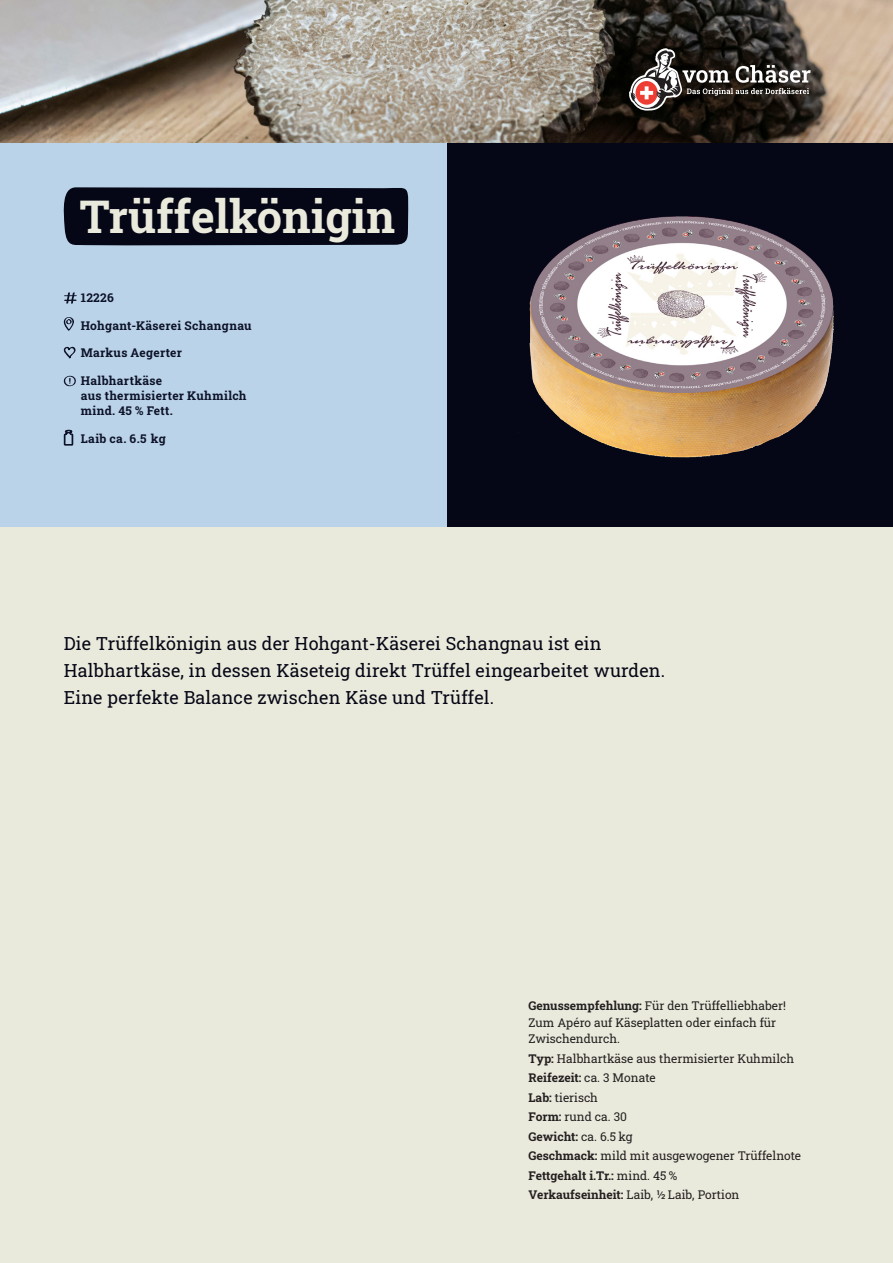
<style>
.page{position:relative;width:893px;height:1263px;background:#fff}
.page>*{position:absolute;margin:0;border:0;box-sizing:border-box;transform-origin:0 0}
.t1{font:700 45px "Roboto Slab";color:#eaeadc}
.t2{font:18px/27px "Roboto Slab";letter-spacing:.01em;color:#060716}
.t3{font:12px/16.5px "Roboto Slab";color:#231f20}
.Beschreibung{font:700 12px/15px "Roboto Slab";letter-spacing:.025em;color:#0d1228}
.t4{font:700 12px "Roboto Slab";color:#231f20}
.s1{font-weight:700}
.s2{font-weight:400}
</style>
<div class="page">
<img style="left:0;top:0;width:893px;height:143px">
<div style="left:446px;top:143px;width:447px;height:384px;background:#060716"></div>
<div style="left:0;top:143px;width:446px;height:384px;background:#bad3e8"></div>
<div style="left:0;top:527px;width:893px;height:736px;background:#eaeadc"></div>
<div style="left:63px;top:187px;width:346px;height:59px;background:#060716"></div>
<svg style="left:64px;top:292px;width:13px;height:12px"></svg>
<svg style="left:63px;top:317px;width:11px;height:14px"></svg>
<svg style="left:63px;top:346px;width:13px;height:13px"></svg>
<svg style="left:64px;top:430px;width:9px;height:15px"></svg>
<svg style="left:63px;top:375px;width:13px;height:12px"></svg>
<svg style="left:629px;top:48px;width:182px;height:64px;background:#4c433f"></svg>
<img style="left:529px;top:216px;width:305px;height:242px">
<p class="t1" style="left:79px;top:186px;width:317px">Trüffelkönigin</p>
<p class="Beschreibung" style="left:81px;top:290px;width:35px">12226</p>
<p class="Beschreibung" style="left:81px;top:317px;width:172px">Hohgant-Käserei Schangnau</p>
<p class="Beschreibung" style="left:81px;top:345px;width:103px">Markus Aegerter</p>
<p class="Beschreibung" style="left:81px;top:373px;width:167px">Halbhartkäse<br>aus thermisierter Kuhmilch mind. 45 % Fett.</p>
<p class="Beschreibung" style="left:81px;top:431px;width:86px">Laib ca. 6.5 kg</p>
<p class="t2" style="left:64px;top:630px;width:603px">Die Trüffelkönigin aus der Hohgant-Käserei Schangnau ist ein<br>Halbhartkäse, in dessen Käseteig direkt Trüffel eingearbeitet wurden.<br>Eine perfekte Balance zwischen Käse und Trüffel.</p>
<p class="t3" style="left:529px;top:997px;width:259px"><span class="s1">Genussempfehlung:</span> Für den Trüffelliebhaber!<br>Zum Apéro auf Käseplatten oder einfach für<br>Zwischendurch.</p>
<p class="t3" style="left:529px;top:1050px;width:267px"><span class="s1">Typ:</span> Halbhartkäse aus thermisierter Kuhmilch</p>
<p class="t4" style="left:529px;top:1070px;width:129px">Reifezeit: <span class="s2">ca. 3 Monate</span></p>
<p class="t3" style="left:529px;top:1089px;width:71px"><span class="s1">Lab:</span> tierisch</p>
<p class="t3" style="left:529px;top:1108px;width:100px"><span class="s1">Form:</span> rund ca. 30</p>
<p class="t4" style="left:529px;top:1128px;width:106px">Gewicht: <span class="s2">ca. 6.5 kg</span></p>
<p class="t3" style="left:529px;top:1147px;width:274px"><span class="s1">Geschmack:</span> mild mit ausgewogener Trüffelnote</p>
<p class="t4" style="left:529px;top:1167px;width:150px">Fettgehalt i.Tr.: <span class="s2">mind. 45 %</span></p>
<p class="t3" style="left:529px;top:1186px;width:212px"><span class="s1">Verkaufseinheit:</span> Laib, ½ Laib, Portion</p>
</div>
